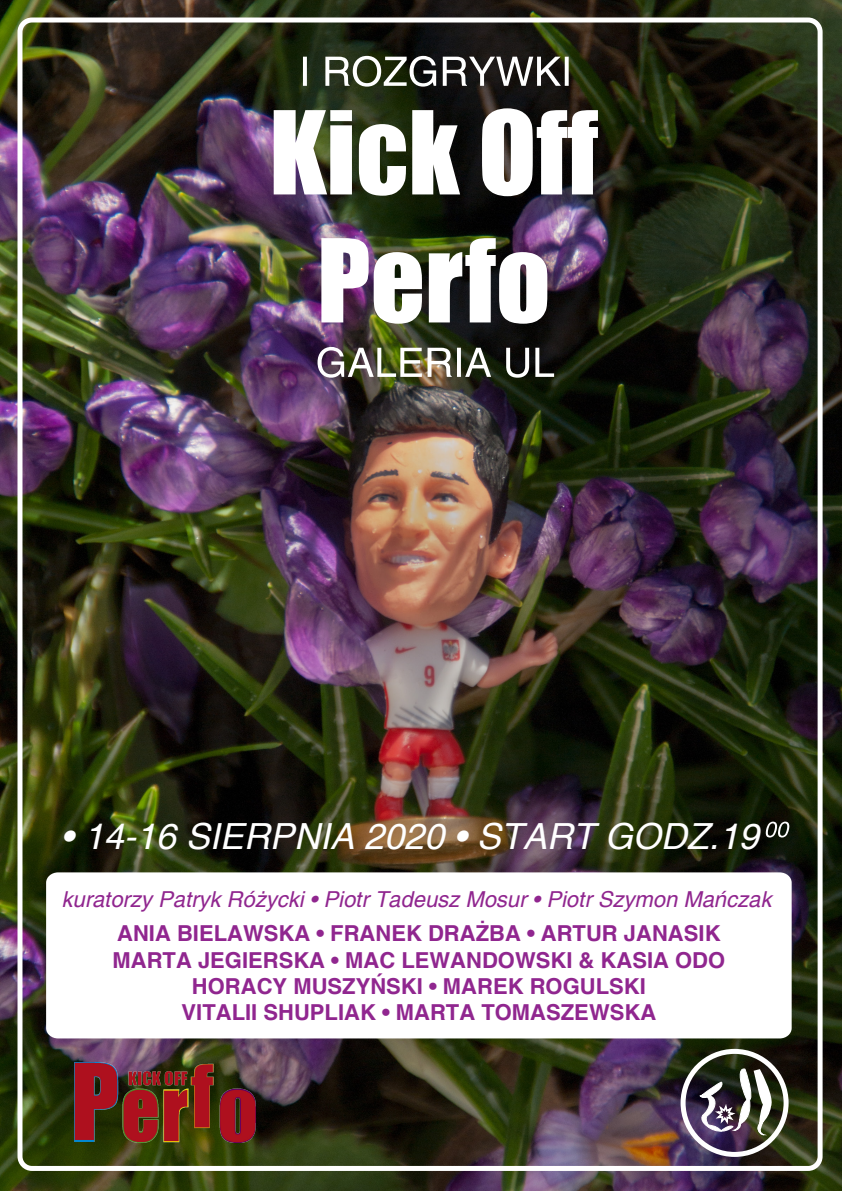
<style>
.page{position:relative;width:842px;height:1191px;background:#fff}
.page>*{position:absolute;margin:0;border:0;box-sizing:border-box;transform-origin:0 0}
.t1{font:italic 36px "Helvetica";color:#fff}
.t2{font:700 22px/26.4px "Helvetica";color:#90268f;text-align:center}
.t3{font:italic 22px "Helvetica";color:#90268f}
</style>
<div class="page">
<img style="left:0;top:0;width:842px;height:1191px">
<svg style="left:303px;top:57px;width:4px;height:29px"></svg>
<svg style="left:325px;top:56px;width:111px;height:31px"></svg>
<svg style="left:443px;top:57px;width:126px;height:29px"></svg>
<img style="left:317px;top:347px;width:174px;height:31px">
<svg style="left:506px;top:348px;width:23px;height:30px"></svg>
<svg style="left:535px;top:348px;width:19px;height:29px"></svg>
<div style="left:18px;top:18px;width:804px;height:1153px;border:5px solid #fff;border-radius:12px"></div>
<svg style="left:46px;top:872px;width:746px;height:166px"></svg>
<svg style="left:274px;top:110px;width:78px;height:84px"></svg>
<svg style="left:359px;top:124px;width:47px;height:72px"></svg>
<svg style="left:412px;top:110px;width:48px;height:84px"></svg>
<svg style="left:482px;top:108px;width:116px;height:88px"></svg>
<img style="left:321px;top:238px;width:101px;height:86px">
<svg style="left:429px;top:238px;width:118px;height:86px"></svg>
<img style="left:688px;top:1015px;width:124px;height:154px">
<svg style="left:766px;top:821px;width:23px;height:16px"></svg>
<div style="left:680px;top:1049px;width:108px;height:108px;border:5px solid #fff;border-radius:50%"></div>
<img style="left:75px;top:1063px;width:181px;height:79px">
<h1 class="t1" style="left:61px;top:815px;width:699px">• 14-16 SIERPNIA 2020 • START GODZ.19</h1>
<p class="t3" style="left:62px;top:886px;width:711px">kuratorzy Patryk Różycki • Piotr Tadeusz Mosur • Piotr Szymon Mańczak</p>
<p class="t2" style="left:112px;top:921px;width:614px">ANIA BIELAWSKA • FRANEK DRAŻBA • ARTUR JANASIK MARTA JEGIERSKA • MAC LEWANDOWSKI &amp; KASIA ODO HORACY MUSZYŃSKI • MAREK ROGULSKI<br>VITALII SHUPLIAK • MARTA TOMASZEWSKA</p>
</div>
